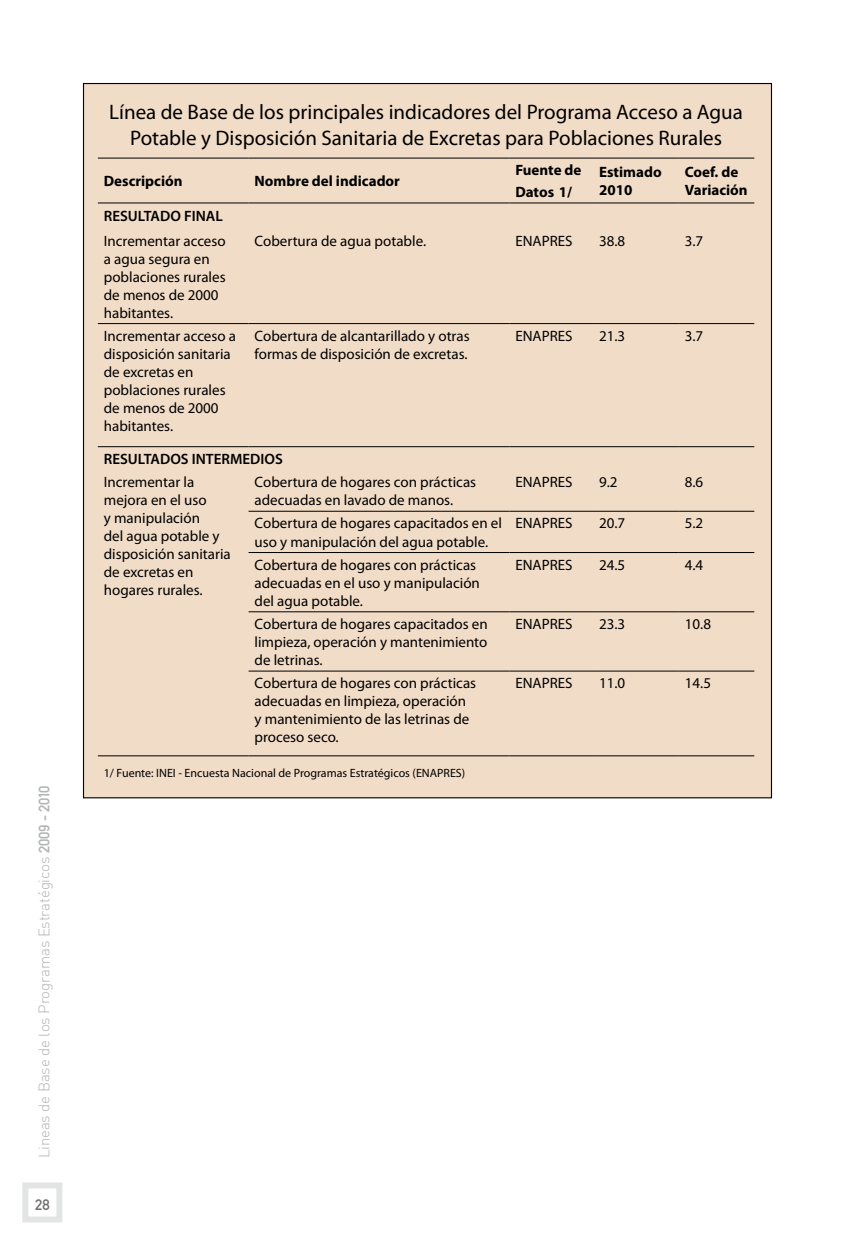
<style>
.page{position:relative;width:855px;height:1238px;background:#fff}
.page>*{position:absolute;margin:0;border:0;box-sizing:border-box;transform-origin:0 0}
.t1{font:21px/25.2px "Myriad Pro";color:#000;text-align:center}
.t2{font:15px/18px "Myriad Pro";color:#000}
.t3{font:700 15px/18px "Myriad Pro";color:#000}
.t4{font:300 15px "DIN";letter-spacing:-.01em;color:#b1b3b4}
.t5{font:600 15px "Myriad Pro";color:#000}
.t6{font:15px "DIN 1451 Mittelschrift Alt Regular";color:#707172}
.t7{font:12px "Myriad Pro";color:#000}
.s1{font-family:"DIN 1451 Mittelschrift Alt Regular";font-weight:400}
</style>
<div class="page">
<div style="left:22px;top:1182px;width:40px;height:40px;border:6px solid #e3e4e4"></div>
<div style="left:83px;top:83px;width:688px;height:714px;background:#f1dcc7"></div>
<hr style="left:98px;top:202px;width:150px;height:1px;background:#000">
<hr style="left:248px;top:202px;width:261px;height:1px;background:#000">
<hr style="left:509px;top:202px;width:84px;height:1px;background:#000">
<hr style="left:593px;top:202px;width:86px;height:1px;background:#000">
<hr style="left:679px;top:202px;width:75px;height:1px;background:#000">
<hr style="left:98px;top:158px;width:150px;height:1px;background:#000">
<hr style="left:248px;top:158px;width:261px;height:1px;background:#000">
<hr style="left:509px;top:158px;width:84px;height:1px;background:#000">
<hr style="left:593px;top:158px;width:86px;height:1px;background:#000">
<hr style="left:679px;top:158px;width:75px;height:1px;background:#000">
<hr style="left:98px;top:446px;width:150px;height:1px;background:#000">
<hr style="left:248px;top:446px;width:261px;height:1px;background:#000">
<hr style="left:509px;top:446px;width:84px;height:1px;background:#000">
<hr style="left:593px;top:446px;width:86px;height:1px;background:#000">
<hr style="left:679px;top:446px;width:75px;height:1px;background:#000">
<hr style="left:98px;top:755px;width:150px;height:1px;background:#000">
<hr style="left:248px;top:755px;width:261px;height:1px;background:#000">
<hr style="left:509px;top:755px;width:84px;height:1px;background:#000">
<hr style="left:593px;top:755px;width:86px;height:1px;background:#000">
<hr style="left:679px;top:755px;width:75px;height:1px;background:#000">
<hr style="left:248px;top:511px;width:261px;height:1px;background:#000">
<hr style="left:509px;top:511px;width:84px;height:1px;background:#000">
<hr style="left:593px;top:511px;width:86px;height:1px;background:#000">
<hr style="left:679px;top:511px;width:75px;height:1px;background:#000">
<hr style="left:248px;top:552px;width:261px;height:1px;background:#000">
<hr style="left:509px;top:552px;width:84px;height:1px;background:#000">
<hr style="left:593px;top:552px;width:86px;height:1px;background:#000">
<hr style="left:679px;top:552px;width:75px;height:1px;background:#000">
<hr style="left:248px;top:611px;width:261px;height:1px;background:#000">
<hr style="left:509px;top:611px;width:84px;height:1px;background:#000">
<hr style="left:593px;top:611px;width:86px;height:1px;background:#000">
<hr style="left:679px;top:611px;width:75px;height:1px;background:#000">
<hr style="left:248px;top:670px;width:261px;height:1px;background:#000">
<hr style="left:509px;top:670px;width:84px;height:1px;background:#000">
<hr style="left:593px;top:670px;width:86px;height:1px;background:#000">
<hr style="left:679px;top:670px;width:75px;height:1px;background:#000">
<hr style="left:248px;top:323px;width:261px;height:1px;background:#000">
<hr style="left:509px;top:323px;width:84px;height:1px;background:#000">
<hr style="left:593px;top:323px;width:86px;height:1px;background:#000">
<hr style="left:679px;top:323px;width:75px;height:1px;background:#000">
<hr style="left:98px;top:323px;width:150px;height:1px;background:#000">
<p class="t4" style="left:35px;top:1158px;width:374px;rotate:-90deg">Lineas de Base de los Programas Estratégicos <span class="s1">2009 - 2010</span></p>
<p class="t6" style="left:35px;top:1195px;width:16px">28</p>
<h1 class="t1" style="left:109px;top:99px;width:635px">Línea de Base de los principales indicadores del Programa Acceso a Agua<br>Potable y Disposición Sanitaria de Excretas para Poblaciones Rurales</h1>
<p class="t3" style="left:104px;top:172px;width:80px">Descripción</p>
<p class="t3" style="left:254px;top:172px;width:147px">Nombre del indicador</p>
<p class="t3" style="left:515px;top:159px;width:68px;line-height:21.6px">Fuente de<br>Datos 1/</p>
<p class="t3" style="left:599px;top:163px;width:64px">Estimado<br>2010</p>
<p class="t3" style="left:685px;top:163px;width:64px">Coef. de<br>Variación</p>
<p class="t5" style="left:104px;top:207px;width:120px">RESULTADO FINAL</p>
<p class="t2" style="left:104px;top:231px;width:123px">Incrementar acceso a agua segura en poblaciones rurales de menos de 2000 habitantes.</p>
<p class="t2" style="left:254px;top:231px;width:173px">Cobertura de agua potable.</p>
<p class="t2" style="left:515px;top:231px;width:59px">ENAPRES</p>
<p class="t2" style="left:599px;top:231px;width:28px">38.8</p>
<p class="t2" style="left:685px;top:231px;width:20px">3.7</p>
<p class="t2" style="left:104px;top:326px;width:134px">Incrementar acceso a disposición sanitaria de excretas en poblaciones rurales de menos de 2000 habitantes.</p>
<p class="t2" style="left:254px;top:326px;width:216px">Cobertura de alcantarillado y otras formas de disposición de excretas.</p>
<p class="t2" style="left:515px;top:326px;width:59px">ENAPRES</p>
<p class="t2" style="left:599px;top:326px;width:28px">21.3</p>
<p class="t2" style="left:685px;top:326px;width:20px">3.7</p>
<p class="t5" style="left:104px;top:449px;width:180px">RESULTADOS INTERMEDIOS</p>
<p class="t2" style="left:104px;top:473px;width:129px">Incrementar la mejora en el uso<br>y manipulación<br>del agua potable y disposición sanitaria de excretas en hogares rurales.</p>
<p class="t2" style="left:254px;top:473px;width:223px">Cobertura de hogares con prácticas adecuadas en lavado de manos.</p>
<p class="t2" style="left:515px;top:473px;width:59px">ENAPRES</p>
<p class="t2" style="left:599px;top:473px;width:20px">9.2</p>
<p class="t2" style="left:685px;top:473px;width:20px">8.6</p>
<p class="t2" style="left:254px;top:514px;width:249px">Cobertura de hogares capacitados en el uso y manipulación del agua potable.</p>
<p class="t2" style="left:515px;top:514px;width:59px">ENAPRES</p>
<p class="t2" style="left:599px;top:514px;width:28px">20.7</p>
<p class="t2" style="left:685px;top:514px;width:20px">5.2</p>
<p class="t2" style="left:254px;top:555px;width:227px">Cobertura de hogares con prácticas adecuadas en el uso y manipulación del agua potable.</p>
<p class="t2" style="left:515px;top:555px;width:59px">ENAPRES</p>
<p class="t2" style="left:599px;top:555px;width:28px">24.5</p>
<p class="t2" style="left:685px;top:555px;width:20px">4.4</p>
<p class="t2" style="left:254px;top:614px;width:235px;text-align:justify">Cobertura de hogares capacitados en limpieza, operación y mantenimiento de letrinas.</p>
<p class="t2" style="left:515px;top:614px;width:59px">ENAPRES</p>
<p class="t2" style="left:599px;top:614px;width:28px">23.3</p>
<p class="t2" style="left:685px;top:614px;width:28px">10.8</p>
<p class="t2" style="left:254px;top:674px;width:223px">Cobertura de hogares con prácticas adecuadas en limpieza, operación y mantenimiento de las letrinas de proceso seco.</p>
<p class="t2" style="left:515px;top:674px;width:59px">ENAPRES</p>
<p class="t2" style="left:599px;top:674px;width:28px">11.0</p>
<p class="t2" style="left:685px;top:674px;width:28px">14.5</p>
<p class="t7" style="left:104px;top:765px;width:363px">1/ Fuente: INEI - Encuesta Nacional de Programas Estratégicos (ENAPRES)</p>
</div>
